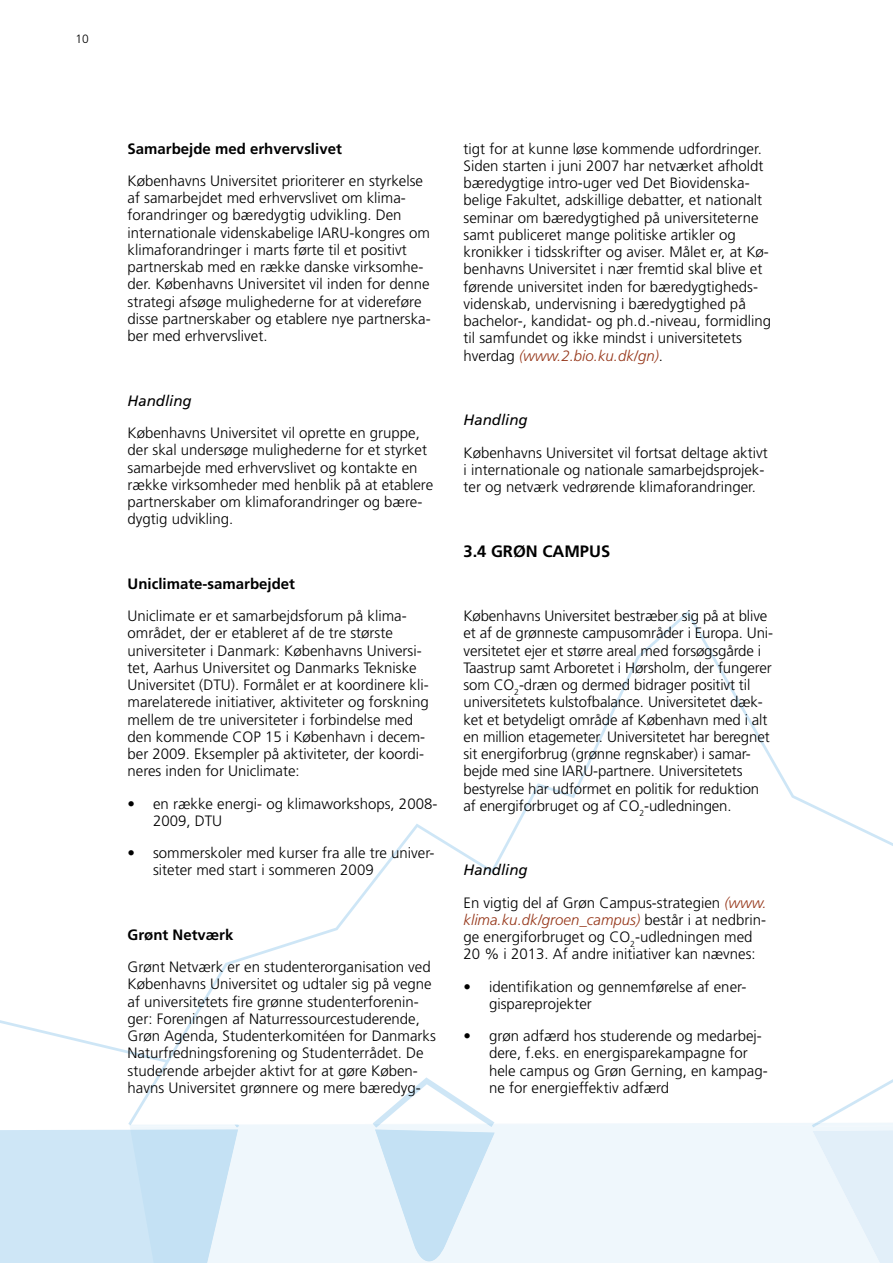
<style>
.page{position:relative;width:893px;height:1263px;background:#fff}
.page>*{position:absolute;margin:0;border:0;box-sizing:border-box;transform-origin:0 0}
.t1{font:700 16.5px "Frutiger";color:#000}
.t2{font:300 15px/17.2px "Frutiger";color:#000}
.t3{font:700 15px "Frutiger";color:#000}
.t4{font:italic 15px "Frutiger";color:#000}
.t5{font:300 12px "Frutiger";color:#000}
.s1{font-style:italic;color:#96371a}
.s2{font-weight:400;font-style:italic}
</style>
<div class="page">
<svg style="left:215px;top:611px;width:678px;height:370px"></svg>
<svg style="left:0;top:981px;width:893px;height:282px"></svg>
<p class="t5" style="left:76px;top:32px;width:15px">10</p>
<p class="t3" style="left:128px;top:140px;width:216px">Samarbejde med erhvervslivet</p>
<p class="t2" style="left:128px;top:172px;width:305px">Københavns Universitet prioriterer en styrkelse af samarbejdet med erhvervslivet om klima&shy;forandringer og bæredygtig udvikling. Den internationale videnskabelige IARU-kongres om klimaforandringer i marts førte til et positivt partnerskab med en række danske virksomhe&shy;der. Københavns Universitet vil inden for denne strategi afsøge mulighederne for at videreføre disse partnerskaber og etablere nye partnerska&shy;ber med erhvervslivet.</p>
<p class="t4" style="left:128px;top:392px;width:66px">Handling</p>
<p class="t2" style="left:128px;top:424px;width:307px">Københavns Universitet vil oprette en gruppe, der skal undersøge mulighederne for et styrket samarbejde med erhvervslivet og kontakte en række virksomheder med henblik på at etablere partnerskaber om klimaforandringer og bære&shy;dygtig udvikling.</p>
<p class="t3" style="left:128px;top:575px;width:169px">Uniclimate-samarbejdet</p>
<p class="t2" style="left:128px;top:607px;width:303px">Uniclimate er et samarbejdsforum på klima&shy;området, der er etableret af de tre største universiteter i Danmark: Københavns Universi&shy;tet, Aarhus Universitet og Danmarks Tekniske Universitet (DTU). Formålet er at koordinere kli&shy;marelaterede initiativer, aktiviteter og forskning mellem de tre universiteter i forbindelse med den kommende COP 15 i København i decem&shy;ber 2009. Eksempler på aktiviteter, der koordi&shy;neres inden for Uniclimate:</p>
<p class="t2" style="left:153px;top:795px;width:286px;text-indent:-26px">• en række energi- og klimaworkshops, 2008-<br>2009, DTU</p>
<p class="t2" style="left:153px;top:844px;width:283px;text-indent:-26px">• sommerskoler med kurser fra alle tre univer&shy;siteter med start i sommeren 2009</p>
<p class="t3" style="left:128px;top:926px;width:107px">Grønt Netværk</p>
<p class="t2" style="left:128px;top:958px;width:310px">Grønt Netværk er en studenterorganisation ved Københavns Universitet og udtaler sig på vegne af universitetets fire grønne studenterforenin&shy;ger: Foreningen af Naturressourcestuderende, Grøn Agenda, Studenterkomitéen for Danmarks Naturfredningsforening og Studenterrådet. De studerende arbejder aktivt for at gøre Køben&shy;havns Universitet grønnere og mere bæredyg-</p>
<p class="t2" style="left:463px;top:140px;width:309px">tigt for at kunne løse kommende udfordringer.<br>Siden starten i juni 2007 har netværket afholdt bæredygtige intro-uger ved Det Biovidenska&shy;belige Fakultet, adskillige debatter, et nationalt seminar om bæredygtighed på universiteterne samt publiceret mange politiske artikler og kronikker i tidsskrifter og aviser. Målet er, at Kø&shy;benhavns Universitet i nær fremtid skal blive et førende universitet inden for bæredygtigheds&shy;videnskab, undervisning i bæredygtighed på bachelor-, kandidat- og ph.d.-niveau, formidling til samfundet og ikke mindst i universitetets hverdag <span class="s1">(www.2.bio.ku.dk/gn)</span>.</p>
<p class="t4" style="left:463px;top:411px;width:66px">Handling</p>
<p class="t2" style="left:463px;top:444px;width:306px">Københavns Universitet vil fortsat deltage aktivt i internationale og nationale samarbejdsprojek&shy;ter og netværk vedrørende klimaforandringer.</p>
<p class="t1" style="left:463px;top:541px;width:40px">3.4 GRØN</p>
<p class="t1" style="left:542px;top:541px;width:24px">CAMP</p>
<p class="t1" style="left:589px;top:541px;width:21px">US</p>
<p class="t2" style="left:463px;top:607px;width:311px">Københavns Universitet bestræber sig på at blive et af de grønneste campusområder i Europa. Uni&shy;versitetet ejer et større areal med forsøgsgårde i Taastrup samt Arboretet i Hørsholm, der fungerer som CO<sub>2</sub>-dræn og dermed bidrager positivt til universitetets kulstofbalance. Universitetet dæk&shy;ket et betydeligt område af København med i alt en million etagemeter. Universitetet har beregnet sit energiforbrug (grønne regnskaber) i samar&shy;bejde med sine IARU-partnere. Universitetets bestyrelse har udformet en politik for reduktion af energiforbruget og af CO<sub>2</sub>-udledningen.</p>
<p class="t2" style="left:463px;top:854px;width:305px;line-height:32.2px"><span class="s2">Handling<br></span>En vigtig del af Grøn Campus-strategien <span class="s1">(www.</span></p>
<p class="t2" style="left:463px;top:911px;width:304px"><span class="s1">klima.ku.dk/groen_campus)</span> består i at nedbrin&shy;ge energiforbruget og CO<sub>2</sub>-udledningen med<br>20 % i 2013. Af andre initiativer kan nævnes:</p>
<p class="t2" style="left:489px;top:978px;width:259px;text-indent:-26px">• identifikation og gennemførelse af ener&shy;gispareprojekter</p>
<p class="t2" style="left:489px;top:1027px;width:280px;text-indent:-26px">• grøn adfærd hos studerende og medarbej&shy;dere, f.eks. en energisparekampagne for hele campus og Grøn Gerning, en kampag&shy;ne for energieffektiv adfærd</p>
</div>
